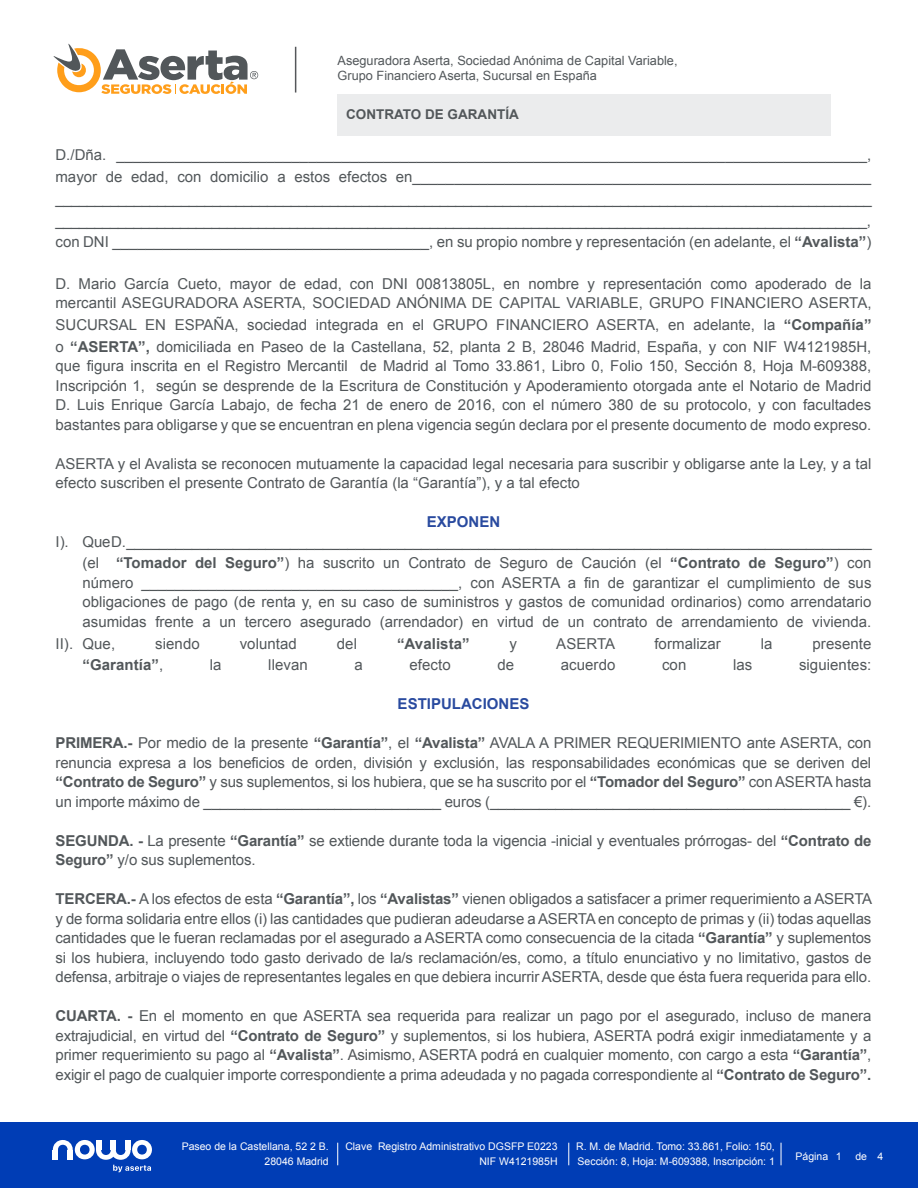
<style>
.page{position:relative;width:918px;height:1188px;background:#fff}
.page>*{position:absolute;margin:0;border:0;box-sizing:border-box;transform-origin:0 0}
.t1{font:15px/19.5px "Arial";color:#52575a;text-align:justify}
.t2{font:700 15px "Arial";color:#294a9f}
.t3{font:700 15px "Arial";letter-spacing:.005em;color:#52575a}
.t4{font:700 13.5px "Arial";color:#52575a}
.t5{font:12.75px/15px "Arial";color:#52575a}
.t6{font:10.5px/15px "Arial";color:#fff;text-align:right}
.s1{font-weight:700}
.s2{font-weight:400}
.s3{font-size:16.5px}
</style>
<div class="page">
<div style="left:338px;top:94px;width:493px;height:41px;background:#ebeced"></div>
<hr style="left:295px;top:47px;width:1px;height:46px;background:#55575a">
<svg style="left:54px;top:44px;width:204px;height:50px"></svg>
<div style="left:0;top:1123px;width:918px;height:65px;background:#003db5"></div>
<svg style="left:337px;top:1143px;width:1px;height:22px"></svg>
<svg style="left:568px;top:1143px;width:1px;height:22px"></svg>
<svg style="left:781px;top:1143px;width:1px;height:22px"></svg>
<svg style="left:53px;top:1140px;width:99px;height:32px"></svg>
<p class="t5" style="left:338px;top:54px;width:341px">Aseguradora Aserta, Sociedad Anónima de Capital Variable,<br>Grupo Financiero Aserta, Sucursal en España</p>
<p class="t4" style="left:346px;top:106px;width:174px">CONTRATO DE GARANTÍA</p>
<p class="t1" style="left:56px;top:144px;width:818px;line-height:21.8px">D./Dña. __________________________________________________________________________________________, mayor de edad, con domicilio a estos efectos en_______________________________________________________ ________________________________________________________________________________________________________ ________________________________________________________________________________________________________, con DNI ______________________________________, en su propio nombre y representación (en adelante, el <span class="s1">“Avalista”</span>)</p>
<p class="t1" style="left:56px;top:274px;width:818px">D. Mario García Cueto, mayor de edad, con DNI 00813805L, en nombre y representación como apoderado de la mercantil ASEGURADORA ASERTA, SOCIEDAD ANÓNIMA DE CAPITAL VARIABLE, GRUPO FINANCIERO ASERTA,</p>
<p class="t1" style="left:56px;top:314px;width:818px;line-height:21.8px">SUCURSAL EN ESPAÑA, sociedad integrada en el GRUPO FINANCIERO ASERTA, en adelante, la <span class="s1">“Compañía” </span>o <span class="s1">“ASERTA”,</span> domiciliada en Paseo de la Castellana, 52, planta 2 B, 28046 Madrid, España, y con NIF W4121985H,</p>
<p class="t1" style="left:56px;top:356px;width:817px">que figura inscrita en el Registro Mercantil de Madrid al Tomo 33.861, Libro 0, Folio 150, Sección 8, Hoja M-609388, Inscripción 1, según se desprende de la Escritura de Constitución y Apoderamiento otorgada ante el Notario de Madrid D. Luis Enrique García Labajo, de fecha 21 de enero de 2016, con el número 380 de su protocolo, y con facultades bastantes para obligarse y que se encuentran en plena vigencia según declara por el presente documento de modo expreso.</p>
<p class="t1" style="left:56px;top:454px;width:818px">ASERTA y el Avalista se reconocen mutuamente la capacidad legal necesaria para suscribir y obligarse ante la Ley, y a tal efecto suscriben el presente Contrato de Garantía (la “Garantía”), y a tal efecto</p>
<p class="t2" style="left:427px;top:512px;width:75px">EXPONEN</p>
<p class="t1" style="left:56px;top:531px;width:818px;line-height:21.8px;text-align:right">I). Que D. ___________________________________________________________________________________________ (el <span class="s1">“Tomador del Seguro”</span>) ha suscrito un Contrato de Seguro de Caución (el <span class="s1">“Contrato de Seguro”</span>) con</p>
<p class="t1" style="left:82px;top:573px;width:791px">número ______________________________________, con ASERTA a fin de garantizar el cumplimiento de sus obligaciones de pago (de renta y, en su caso de suministros y gastos de comunidad ordinarios) como arrendatario asumidas frente a un tercero asegurado (arrendador) en virtud de un contrato de arrendamiento de vivienda.</p>
<p class="t1" style="left:56px;top:634px;width:61px">II). Que,</p>
<p class="t1" style="left:155px;top:634px;width:46px">siendo</p>
<p class="t1" style="left:240px;top:634px;width:59px">voluntad</p>
<p class="t1" style="left:337px;top:634px;width:22px">del</p>
<p class="t3" style="left:397px;top:634px;width:74px">“Avalista”</p>
<p class="t1" style="left:510px;top:634px;width:9px">y</p>
<p class="t1" style="left:556px;top:634px;width:61px">ASERTA</p>
<p class="t1" style="left:654px;top:634px;width:68px">formalizar</p>
<p class="t1" style="left:761px;top:634px;width:13px">la</p>
<p class="t1" style="left:813px;top:634px;width:60px">presente</p>
<p class="t3" style="left:82px;top:655px;width:82px">“Garantía”<span class="s2">,</span></p>
<p class="t1" style="left:210px;top:656px;width:13px">la</p>
<p class="t1" style="left:268px;top:656px;width:41px">llevan</p>
<p class="t1" style="left:355px;top:656px;width:10px">a</p>
<p class="t1" style="left:410px;top:656px;width:43px">efecto</p>
<p class="t1" style="left:497px;top:656px;width:18px">de</p>
<p class="t1" style="left:561px;top:656px;width:56px">acuerdo</p>
<p class="t1" style="left:662px;top:656px;width:26px">con</p>
<p class="t1" style="left:733px;top:656px;width:21px">las</p>
<p class="t1" style="left:799px;top:656px;width:74px">siguientes:</p>
<p class="t2" style="left:398px;top:694px;width:133px">ESTIPULACIONES</p>
<p class="t1" style="left:55px;top:734px;width:817px"><span class="s1">PRIMERA.-</span> Por medio de la presente <span class="s1">“Garantía”</span>, el <span class="s1">“Avalista”</span> AVALA A PRIMER REQUERIMIENTO ante ASERTA, con renuncia expresa a los beneficios de orden, división y exclusión, las responsabilidades económicas que se deriven del <span class="s1">“Contrato de Seguro”</span> y sus suplementos, si los hubiera, que se ha suscrito por el <span class="s1">“Tomador del Seguro”</span> con ASERTA hasta un importe máximo de _____________________________ euros (____________________________________________ €).</p>
<p class="t1" style="left:56px;top:831px;width:818px"><span class="s1">SEGUNDA. -</span> La presente <span class="s1">“Garantía”</span> se extiende durante toda la vigencia -inicial y eventuales prórrogas- del <span class="s1">“Contrato de<br>Seguro”</span> y/o sus suplementos.</p>
<p class="t1" style="left:55px;top:890px;width:818px"><span class="s1">TERCERA.-</span> A los efectos de esta <span class="s1">“Garantía”,</span> los <span class="s1">“Avalistas”</span> vienen obligados a satisfacer a primer requerimiento a ASERTA y de forma solidaria entre ellos (i) las cantidades que pudieran adeudarse a ASERTA en concepto de primas y (ii) todas aquellas cantidades que le fueran reclamadas por el asegurado a ASERTA como consecuencia de la citada <span class="s1">“Garantía”</span> y suplementos si los hubiera, incluyendo todo gasto derivado de la/s reclamación/es, como, a título enunciativo y no limitativo<span class="s3">,</span> gastos de defensa, arbitraje o viajes de representantes legales en que debiera incurrir ASERTA, desde que ésta fuera requerida para ello.</p>
<p class="t1" style="left:55px;top:1007px;width:817px"><span class="s1">CUARTA. -</span> En el momento en que ASERTA sea requerida para realizar un pago por el asegurado, incluso de manera extrajudicial, en virtud del <span class="s1">“Contrato de Seguro”</span> y suplementos, si los hubiera, ASERTA podrá exigir inmediatamente y a primer requerimiento su pago al <span class="s1">“Avalista”</span>. Asimismo, ASERTA podrá en cualquier momento, con cargo a esta <span class="s1">“Garantía”</span>, exigir el pago de cualquier importe correspondiente a prima adeudada y no pagada correspondiente al <span class="s1">“Contrato de Seguro”.</span></p>
<p class="t6" style="left:182px;top:1139px;width:149px">Paseo de la Castellana, 52 2 B.<br>28046 Madrid</p>
<p class="t6" style="left:345px;top:1139px;width:214px">Clave Registro Administrativo DGSFP E0223<br>NIF W4121985H</p>
<p class="t6" style="left:576px;top:1139px;width:200px;text-align:left">R. M. de Madrid. Tomo: 33.861, Folio: 150,<br>Sección: 8, Hoja: M-609388, Inscripción: 1</p>
<p class="t6" style="left:796px;top:1149px;width:48px">Página 1</p>
<p class="t6" style="left:855px;top:1149px;width:29px">de 4</p>
</div>
